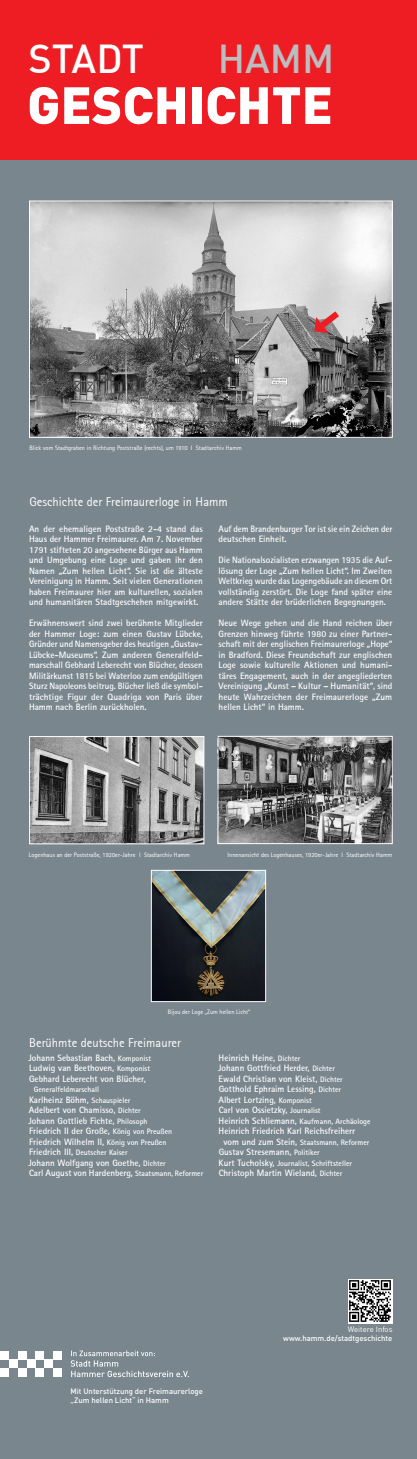
<style>
.page{position:relative;width:417px;height:1459px;background:#fff}
.page>*{position:absolute;margin:0;border:0;box-sizing:border-box;transform-origin:0 0}
.t1{font:900 51.45px "DIN";color:#fff}
.t2{font:500 39.55px "DIN";letter-spacing:-.01em;color:#fff}
.t3{font:500 39.55px "DIN";color:#bcbdc0}
.t4{font:12.6px "Agfa Rotis Sans Serif";color:#fff}
.t5{font:700 9.1px/10.5px "Agfa Rotis Sans Serif";color:#fff;text-align:justify}
.t6{font:700 7.7px "Agfa Rotis Sans Serif";color:#fff}
.t7{font:500 7.7px/9.2px "DIN";color:#fff}
.t8{font:7.7px "DIN";color:#fff}
.t9{font:6.3px "Agfa Rotis Sans Serif";color:#fff}
.s1{font-size:7.7px}
.s2{font-size:9.1px;color:#7a868d}
.s3{font-size:9.1px}
</style>
<div class="page">
<div style="left:0;top:160px;width:417px;height:1298px;background:#7a868d"></div>
<div style="left:0;top:0;width:417px;height:159px;background:#ee1d23"></div>
<div style="left:0;top:1350px;width:9px;height:9px;background:#fff"></div>
<div style="left:18px;top:1350px;width:9px;height:9px;background:#fff"></div>
<div style="left:35px;top:1350px;width:9px;height:9px;background:#fff"></div>
<div style="left:53px;top:1350px;width:9px;height:9px;background:#fff"></div>
<div style="left:44px;top:1359px;width:9px;height:9px;background:#fff"></div>
<div style="left:9px;top:1359px;width:9px;height:9px;background:#fff"></div>
<div style="left:27px;top:1359px;width:8px;height:9px;background:#fff"></div>
<div style="left:0;top:1368px;width:9px;height:8px;background:#fff"></div>
<div style="left:18px;top:1368px;width:9px;height:8px;background:#fff"></div>
<div style="left:35px;top:1368px;width:9px;height:8px;background:#fff"></div>
<div style="left:53px;top:1368px;width:9px;height:8px;background:#fff"></div>
<svg style="left:71px;top:1350px;width:117px;height:26px"></svg>
<img style="left:31px;top:738px;width:171px;height:103px">
<div style="left:29px;top:736px;width:175px;height:107px;border:1px solid #fff"></div>
<img style="left:220px;top:738px;width:170px;height:103px">
<div style="left:218px;top:736px;width:174px;height:107px;border:1px solid #fff"></div>
<svg style="left:348px;top:1279px;width:44px;height:44px"></svg>
<svg style="left:349px;top:1279px;width:42px;height:42px"></svg>
<img style="left:31px;top:203px;width:359px;height:232px">
<div style="left:29px;top:201px;width:363px;height:236px;border:1px solid #fff"></div>
<img style="left:153px;top:872px;width:111px;height:127px">
<div style="left:151px;top:870px;width:115px;height:131px;border:1px solid #fff"></div>
<svg style="left:314px;top:311px;width:25px;height:22px"></svg>
<h2 class="t2" style="left:28px;top:33px;width:117px">STADT</h2>
<h2 class="t3" style="left:218px;top:33px;width:118px">HAMM</h2>
<h1 class="t1" style="left:27px;top:71px;width:307px">GESCHICHTE</h1>
<p class="t9" style="left:29px;top:444px;width:214px">Blick vom Stadtgraben in Richtung Poststraße (rechts), um 1910 I Stadtarchiv Hamm</p>
<h3 class="t4" style="left:30px;top:494px;width:200px">Geschichte der Freimaurerloge in Hamm</h3>
<p class="t5" style="left:29px;top:523px;width:175px">An der ehemaligen Poststraße 2-4 stand das Haus der Hammer Freimaurer. Am 7. November 1791 stifteten 20 angesehene Bürger aus Hamm und Umgebung eine Loge und gaben ihr den Namen „Zum hellen Licht“. Sie ist die älteste Vereinigung in Hamm. Seit vielen Generationen haben Freimaurer hier am kulturellen, sozialen und humanitären Stadtgeschehen mitgewirkt.</p>
<p class="t5" style="left:29px;top:618px;width:175px">Erwähnenswert sind zwei berühmte Mitglieder der Hammer Loge: zum einen Gustav Lübcke, Gründer und Namensgeber des heutigen „Gustav-Lübcke-Museums“. Zum anderen Generalfeld&shy;marschall Gebhard Leberecht von Blücher, dessen Militärkunst 1815 bei Waterloo zum endgültigen Sturz Napoleons beitrug. Blücher ließ die symbol&shy;trächtige Figur der Quadriga von Paris über Hamm nach Berlin zurückholen.</p>
<p class="t5" style="left:218px;top:523px;width:175px">Auf dem Brandenburger Tor ist sie ein Zeichen der deutschen Einheit.</p>
<p class="t5" style="left:218px;top:555px;width:175px">Die Nationalsozialisten erzwangen 1935 die Auf&shy;lösung der Loge „Zum hellen Licht“. Im Zweiten Weltkrieg wurde das Logengebäude an diesem Ort vollständig zerstört. Die Loge fand später eine andere Stätte der brüderlichen Begegnungen.</p>
<p class="t5" style="left:218px;top:618px;width:175px">Neue Wege gehen und die Hand reichen über Grenzen hinweg führte 1980 zu einer Partner&shy;schaft mit der englischen Freimaurerloge „Hope“ in Bradford. Diese Freundschaft zur englischen Loge sowie kulturelle Aktionen und humani&shy;täres Engagement, auch in der angegliederten Vereinigung „Kunst – Kultur – Humanität“, sind heute Wahrzeichen der Freimaurerloge „Zum hellen Licht“ in Hamm.</p>
<p class="t9" style="left:29px;top:851px;width:162px">Logenhaus an der Poststraße, 1920er-Jahre I Stadtarchiv Hamm</p>
<p class="t9" style="left:227px;top:851px;width:166px">Innenansicht des Logenhauses, 1920er-Jahre I Stadtarchiv Hamm</p>
<p class="t9" style="left:168px;top:1007px;width:84px">Bijou der Loge „Zum hellen Licht“</p>
<h3 class="t4" style="left:29px;top:1035px;width:153px">Berühmte deutsche Freimaurer</h3>
<p class="t5" style="left:28px;top:1052px;width:124px">Johann Sebastian Bach, <span class="s1">Komponist </span>Ludwig van Beethoven, <span class="s1">Komponist </span>Gebhard Leberecht von Blücher,</p>
<p class="t6" style="left:29px;top:1084px;width:72px"><span class="s2">n</span>Generalfeldmarschall</p>
<p class="t5" style="left:28px;top:1094px;width:145px;text-align:left">Karlheinz Böhm, <span class="s1">Schauspieler<br></span>Adelbert von Chamisso, <span class="s1">Dichter<br></span>Johann Gottlieb Fichte, <span class="s1">Philosoph </span>Friedrich II der Große, <span class="s1">König von Preußen </span>Friedrich Wilhelm II, <span class="s1">König von Preußen</span></p>
<p class="t6" style="left:29px;top:1147px;width:100px"><span class="s3">Friedrich III,</span> Deutscher Kaiser</p>
<p class="t5" style="left:28px;top:1157px;width:176px">Johann Wolfgang von Goethe, <span class="s1">Dichter<br></span>Carl August von Hardenberg, <span class="s1">Staatsmann, Reformer</span></p>
<p class="t5" style="left:218px;top:1052px;width:154px;text-align:left">Heinrich Heine, <span class="s1">Dichter<br></span>Johann Gottfried Herder, <span class="s1">Dichter<br></span>Ewald Christian von Kleist, <span class="s1">Dichter </span>Gotthold Ephraim Lessing, <span class="s1">Dichter<br></span>Albert Lortzing, <span class="s1">Komponist<br></span>Carl von Ossietzky, <span class="s1">Journalist<br></span>Heinrich Schliemann, <span class="s1">Kaufmann, Archäologe </span>Heinrich Friedrich Karl Reichsfreiherr</p>
<p class="t6" style="left:219px;top:1137px;width:152px"><span class="s2">n</span><span class="s3">vom und zum Stein,</span> Staatsmann, Reformer</p>
<p class="t5" style="left:219px;top:1146px;width:103px">Gustav Stresemann, <span class="s1">Politiker</span></p>
<p class="t6" style="left:218px;top:1158px;width:135px"><span class="s3">Kurt Tucholsky,</span> Journalist, Schriftsteller</p>
<p class="t5" style="left:219px;top:1167px;width:125px">Christoph Martin Wieland, <span class="s1">Dichter</span></p>
<p class="t7" style="left:71px;top:1385px;width:134px">Mit Unterstützung der Freimaurerloge „Zum hellen Licht“ in Hamm</p>
<p class="t8" style="left:348px;top:1324px;width:46px">Weitere Infos</p>
<p class="t7" style="left:283px;top:1332px;width:110px">www.hamm.de/stadtgeschichte</p>
</div>
